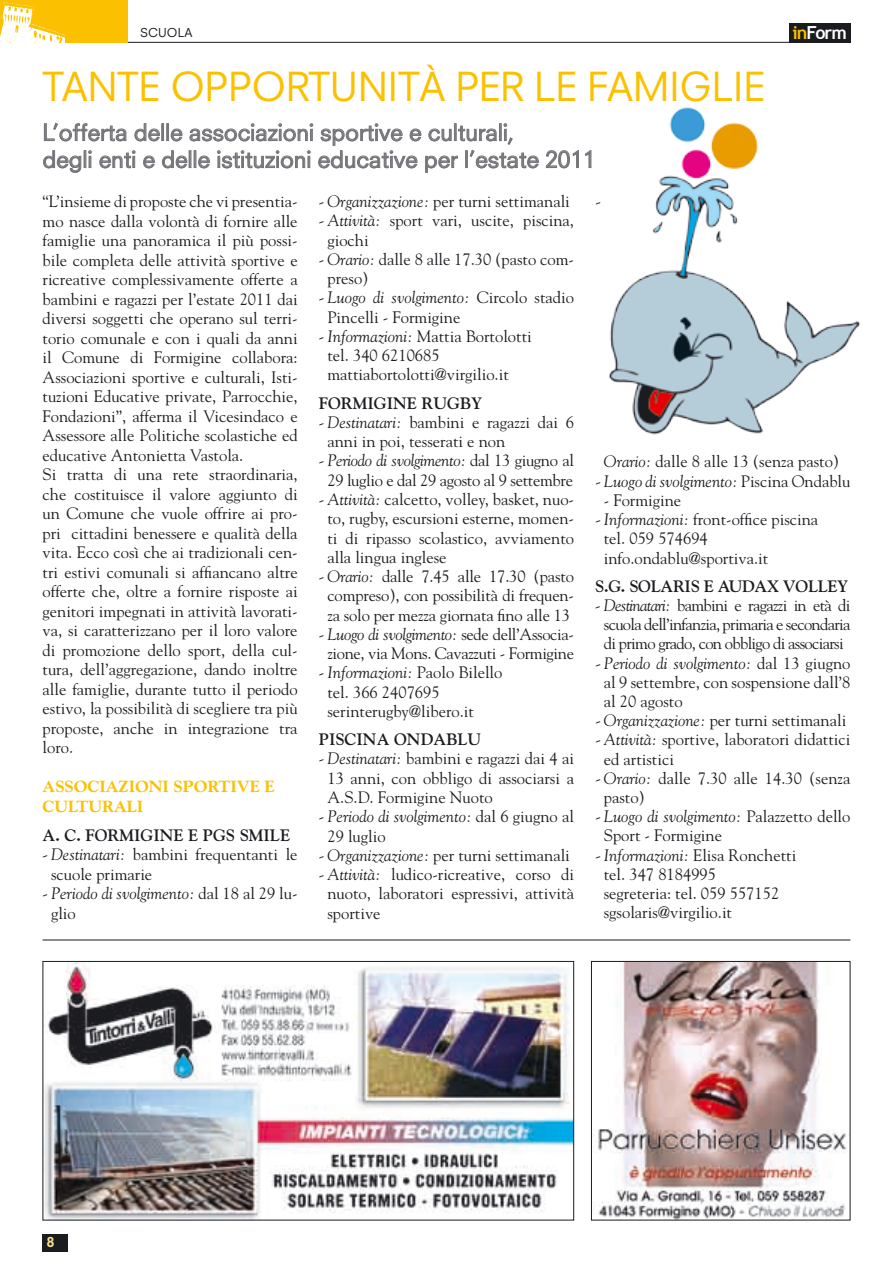
<style>
.page{position:relative;width:893px;height:1263px;background:#fff}
.page>*{position:absolute;margin:0;border:0;box-sizing:border-box;transform-origin:0 0}
.t1{font:39px "Neuzeit S";letter-spacing:-.01em;color:#fbc100}
.t2{font:22.5px/27px "Neuzeit S";color:#757479}
.t3{font:700 18px "Trebuchet MS";letter-spacing:-.05em;color:#fff}
.t4{font:16.5px/19.5px "Goudy";color:#1b1c20}
.t5{font:16.5px/19.2px "Goudy";letter-spacing:-.02em;color:#1b1c20;text-align:center}
.t6{font:italic 16.5px/19.5px "Goudy";color:#1b1c20}
.t7{font:16.5px/19.2px "Goudy";letter-spacing:-.04em;color:#1b1c20;text-align:center}
.t8{font:700 16.5px "Goudy";color:#1b1c20}
.t9{font:800 16.5px/19.5px "Goudy";color:#fbc100}
.t10{font:700 16.5px "Goudy";letter-spacing:-.02em;color:#1b1c20}
.t11{font:12px "Neuzeit S";color:#1b1c20}
.s1{color:#fbc100}
.s2{font-style:italic}
.s3{font-style:normal}
</style>
<div class="page">
<hr style="left:127px;top:42px;width:723px;height:1px;background:#1b1c20">
<hr style="left:43px;top:940px;width:807px;height:1px;background:#1b1c20">
<div style="left:0;top:0;width:128px;height:43px;background:#fbc100"></div>
<div style="left:789px;top:23px;width:61px;height:19px;background:#1b1c20"></div>
<div style="left:43px;top:1234px;width:25px;height:17px;background:#1b1c20"></div>
<img style="left:0;top:2px;width:65px;height:41px">
<svg style="left:43px;top:123px;width:496px;height:50px"></svg>
<svg style="left:546px;top:150px;width:33px;height:18px"></svg>
<svg style="left:585px;top:150px;width:6px;height:18px"></svg>
<img style="left:609px;top:107px;width:251px;height:328px">
<img style="left:45px;top:963px;width:527px;height:255px">
<div style="left:43px;top:961px;width:531px;height:259px;border:1px solid #1b1c20"></div>
<img style="left:593px;top:963px;width:254px;height:255px">
<div style="left:591px;top:961px;width:259px;height:259px;border:1px solid #1b1c20"></div>
<p class="t3" style="left:792px;top:22px;width:56px"><span class="s1">in</span>Form</p>
<p class="t11" style="left:140px;top:26px;width:54px">scuola</p>
<h1 class="t1" style="left:43px;top:63px;width:724px">tante opportun ità per le famiglie</h1>
<h2 class="t2" style="left:43px;top:119px;width:554px">L’offerta delle associazioni sportive e culturali,<br>degli enti e delle istituzioni educative per l’estate 2011</h2>
<p class="t4" style="left:43px;top:191px;width:257px">“L’insieme di proposte che vi presentia&shy;mo nasce dalla volontà di fornire alle famiglie una panoramica il più possi&shy;bile completa delle attività sportive e ricreative complessivamente offerte a bambini e ragazzi per l’estate 2011 dai diversi soggetti che operano sul terri&shy;torio comunale e con i quali da anni il Comune di Formigine collabora:<br>Associazioni sportive e culturali, Isti&shy;tuzioni Educative private, Parrocchie, Fondazioni”, afferma il Vicesindaco e Assessore alle Politiche scolastiche ed educative Antonietta Vastola.<br>Si tratta di una rete straordinaria, che costituisce il valore aggiunto di un Comune che vuole offrire ai pro&shy;pri cittadini benessere e qualità della vita. Ecco così che ai tradizionali cen&shy;tri estivi comunali si affiancano altre offerte che, oltre a fornire risposte ai genitori impegnati in attività lavorati&shy;va, si caratterizzano per il loro valore di promozione dello sport, della cul&shy;tura, dell’aggregazione, dando inoltre alle famiglie, durante tutto il periodo estivo, la possibilità di scegliere tra più proposte, anche in integrazione tra loro.</p>
<p class="t9" style="left:43px;top:777px;width:233px">ASSOCIAZIONI SPORTIVE E<br>CULTURALI</p>
<p class="t8" style="left:43px;top:825px;width:249px">A. C. FORMIGINE E PGS SMILE</p>
<p class="t4" style="left:51px;top:844px;width:248px;text-indent:-9px"><span class="s2">- Destinatari:</span> bambini frequentanti le scuole primarie</p>
<p class="t6" style="left:51px;top:883px;width:248px;text-indent:-8px">- Periodo di svolgimento: <span class="s3">dal 18 al 29 lu&shy;glio</span></p>
<p class="t4" style="left:319px;top:191px;width:252px"><span class="s2">- Organizzazione:</span> per turni settimanali</p>
<p class="t4" style="left:327px;top:211px;width:248px;text-indent:-8px"><span class="s2">- Attività:</span> sport vari, uscite, piscina, giochi</p>
<p class="t4" style="left:327px;top:249px;width:248px;text-indent:-8px"><span class="s2">- Orario:</span> dalle 8 alle 17.30 (pasto com&shy;preso)</p>
<p class="t4" style="left:327px;top:288px;width:248px;text-indent:-8px"><span class="s2">- Luogo di svolgimento:</span> Circolo stadio<br>Pincelli - Formigine</p>
<p class="t4" style="left:327px;top:326px;width:206px;text-indent:-8px"><span class="s2">- Informazioni:</span> Mattia Bortolotti tel. 340 6210685 mattiabortolotti@virgilio.it</p>
<p class="t8" style="left:319px;top:393px;width:165px">FORMIGINE RUGBY</p>
<p class="t4" style="left:327px;top:412px;width:248px;text-indent:-9px"><span class="s2">- Destinatari:</span> bambini e ragazzi dai 6 anni in poi, tesserati e non</p>
<p class="t5" style="left:319px;top:451px;width:257px"><span class="s2">- Periodo di svolgimento:</span> dal 13 giugno al<br>29 luglio e dal 29 agosto al 9 settembre</p>
<p class="t4" style="left:327px;top:489px;width:248px;text-align:justify;text-indent:-8px"><span class="s2">- Attività:</span> calcetto, volley, basket, nuo&shy;to, rugby, escursioni esterne, momen&shy;ti di ripasso scolastico, avviamento alla lingua inglese</p>
<p class="t4" style="left:319px;top:566px;width:257px;text-align:center"><span class="s2">- Orario:</span> dalle 7.45 alle 17.30 (pasto compreso), con possibilità di frequen&shy;za solo per mezza giornata fino alle 13</p>
<p class="t5" style="left:319px;top:624px;width:257px"><span class="s2">- Luogo di svolgimento:</span> sede dell’Associa&shy;zione, via Mons. Cavazzuti - Formigine</p>
<p class="t4" style="left:327px;top:663px;width:177px;text-indent:-8px"><span class="s2">- Informazioni:</span> Paolo Bilello tel. 366 2407695 serinterugby@libero.it</p>
<p class="t8" style="left:319px;top:730px;width:164px">PISCINA ONDABLU</p>
<p class="t4" style="left:327px;top:749px;width:248px;text-align:justify;text-indent:-9px"><span class="s2">- Destinatari:</span> bambini e ragazzi dai 4 ai 13 anni, con obbligo di associarsi a A.S.D. Formigine Nuoto</p>
<p class="t6" style="left:327px;top:807px;width:248px;text-indent:-8px">- Periodo di svolgimento: <span class="s3">dal 6 giugno al<br>29 luglio</span></p>
<p class="t4" style="left:319px;top:845px;width:252px"><span class="s2">- Organizzazione:</span> per turni settimanali</p>
<p class="t4" style="left:327px;top:864px;width:248px;text-align:justify;text-indent:-8px"><span class="s2">- Attività:</span> ludico-ricreative, corso di nuoto, laboratori espressivi, attività sportive</p>
<p class="t6" style="left:595px;top:191px;width:7px">-</p>
<p class="t4" style="left:604px;top:452px;width:237px"><span class="s2">Orario:</span> dalle 8 alle 13 (senza pasto)</p>
<p class="t6" style="left:595px;top:471px;width:257px">- Luogo di svolgimento: <span class="s3">Piscina Ondablu</span></p>
<p class="t4" style="left:604px;top:490px;width:79px">- Formigine</p>
<p class="t4" style="left:604px;top:510px;width:216px;text-indent:-8px"><span class="s2">- Informazioni:</span> front-office piscina tel. 059 574694 info.ondablu@sportiva.it</p>
<p class="t10" style="left:595px;top:576px;width:254px">S.G. SOLARIS E AUDAX VOLLEY</p>
<p class="t7" style="left:595px;top:595px;width:257px"><span class="s2">- Destinatari:</span> bambini e ragazzi in età di scuola dell’infanzia, primaria e secondaria di primo grado, con obbligo di associarsi</p>
<p class="t4" style="left:604px;top:653px;width:248px;text-align:justify;text-indent:-8px"><span class="s2">- Periodo di svolgimento:</span> dal 13 giugno al 9 settembre, con sospensione dall’8 al 20 agosto</p>
<p class="t4" style="left:595px;top:710px;width:252px"><span class="s2">- Organizzazione:</span> per turni settimanali</p>
<p class="t4" style="left:604px;top:730px;width:248px;text-indent:-8px"><span class="s2">- Attività:</span> sportive, laboratori didattici ed artistici</p>
<p class="t4" style="left:604px;top:768px;width:248px;text-indent:-8px"><span class="s2">- Orario:</span> dalle 7.30 alle 14.30 (senza pasto)</p>
<p class="t4" style="left:604px;top:807px;width:248px;text-indent:-8px"><span class="s2">- Luogo di svolgimento:</span> Palazzetto dello<br>Sport - Formigine</p>
<p class="t4" style="left:604px;top:845px;width:194px;text-indent:-8px"><span class="s2">- Informazioni:</span> Elisa Ronchetti tel. 347 8184995<br>segreteria: tel. 059 557152 sgsolaris@virgilio.it</p>
</div>
